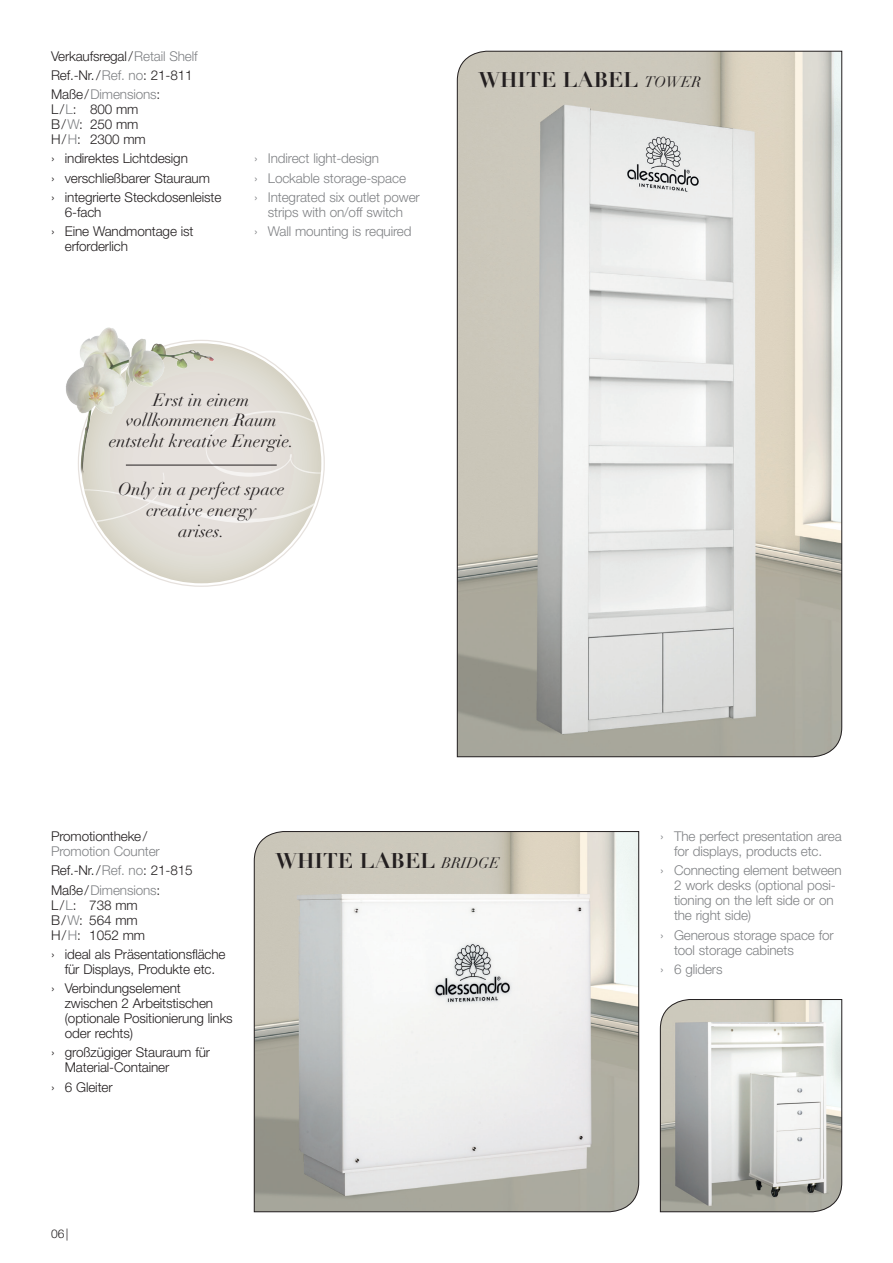
<style>
.page{position:relative;width:893px;height:1263px;background:#fff}
.page>*{position:absolute;margin:0;border:0;box-sizing:border-box;transform-origin:0 0}
.t1{font:700 21px "Didot LT Std";color:#231f20}
.t2{font:italic 17.4px/20.9px "Didot LT Std";color:#231f20;text-align:center}
.t3{font:300 13.5px/15px "Helvetica Neue LT Std";letter-spacing:-.01em;color:#231f20}
.t4{font:300 13.5px/19.2px "Helvetica Neue LT Std";letter-spacing:-.01em;color:#808285}
.t5{font:300 12px "Helvetica Neue LT Std";color:#231f20}
.s1{color:#808285}
.s2{font-weight:400;font-style:italic;font-size:15px}
.s3{color:#231f20}
</style>
<div class="page">
<svg style="left:254px;top:831px;width:385px;height:381px"></svg>
<svg style="left:660px;top:999px;width:182px;height:213px"></svg>
<svg style="left:457px;top:51px;width:385px;height:706px;background:#d1d0c9"></svg>
<svg style="left:81px;top:343px;width:240px;height:240px;background:#dedad1"></svg>
<svg style="left:81px;top:411px;width:240px;height:117px;background:#e4e0da"></svg>
<hr style="left:126px;top:465px;width:151px;height:1px;background:#231f20">
<img style="left:66px;top:327px;width:147px;height:154px">
<p class="t3" style="left:51px;top:46px;width:148px;line-height:19.2px">Verkaufsregal/<span class="s1">Retail Shelf<br></span>Ref.-Nr./<span class="s1">Ref. no</span>: 21-811<br>Maße/<span class="s1">Dimensions</span>:</p>
<p class="t3" style="left:51px;top:102px;width:96px">L/<span class="s1">L</span>: 800 mm<br>B/<span class="s1">W</span>: 250 mm<br>H/<span class="s1">H</span>: 2300 mm</p>
<p class="t3" style="left:51px;top:149px;width:172px;line-height:19.2px">› indirektes Lichtdesign<br>› verschließbarer Stauraum<br>› integrierte Steckdosenleiste</p>
<p class="t3" style="left:51px;top:202px;width:144px;line-height:19.2px;text-indent:14px">6-fach<br>› Eine Wandmontage ist</p>
<p class="t3" style="left:65px;top:239px;width:65px">erforderlich</p>
<p class="t4" style="left:254px;top:149px;width:167px">› Indirect light-design<br>› Lockable storage-space<br>› Integrated six outlet power</p>
<p class="t4" style="left:254px;top:202px;width:159px;text-align:center">strips with on/off switch<br>› Wall mounting is required</p>
<p class="t2" style="left:109px;top:389px;width:186px">Erst in einem vollkommenen Raum entsteht kreative Energie.</p>
<p class="t2" style="left:118px;top:479px;width:168px">Only in a perfect space creative energy<br>arises.</p>
<h1 class="t1" style="left:478px;top:67px;width:224px">WHITE LABEL <span class="s2">TOWER</span></h1>
<p class="t3" style="left:51px;top:828px;width:98px">Promotiontheke/</p>
<p class="t4" style="left:51px;top:841px;width:143px">Promotion Counter<br><span class="s3">Ref.-Nr./</span>Ref. no<span class="s3">: 21-815<br>Maße/</span>Dimensions<span class="s3">:</span></p>
<p class="t3" style="left:51px;top:897px;width:96px">L/<span class="s1">L</span>: 738 mm<br>B/<span class="s1">W</span>: 564 mm<br>H/<span class="s1">H</span>: 1052 mm</p>
<p class="t3" style="left:51px;top:946px;width:176px;text-align:center">› ideal als Präsentationsfläche für Displays, Produkte etc.</p>
<p class="t3" style="left:65px;top:980px;width:169px;text-indent:-14px">› Verbindungselement zwischen 2 Arbeitstischen (optionale Positionierung links oder rechts)</p>
<p class="t3" style="left:65px;top:1045px;width:147px;text-indent:-14px">› großzügiger Stauraum für<br>Material-Container</p>
<p class="t3" style="left:51px;top:1079px;width:63px">› 6 Gleiter</p>
<h1 class="t1" style="left:275px;top:847px;width:226px">WHITE LABEL <span class="s2">BRIDGE</span></h1>
<p class="t5" style="left:51px;top:1226px;width:19px">06|</p>
<p class="t4" style="left:660px;top:828px;width:183px;line-height:15px;text-align:center">› The perfect presentation area for displays, products etc.</p>
<p class="t4" style="left:674px;top:863px;width:169px;line-height:15px;text-indent:-14px">› Connecting element between<br>2 work desks (optional posi&shy;tioning on the left side or on the right side)</p>
<p class="t4" style="left:674px;top:927px;width:161px;line-height:15px;text-indent:-14px">› Generous storage space for tool storage cabinets</p>
<p class="t4" style="left:660px;top:959px;width:64px">› 6 gliders</p>
</div>
